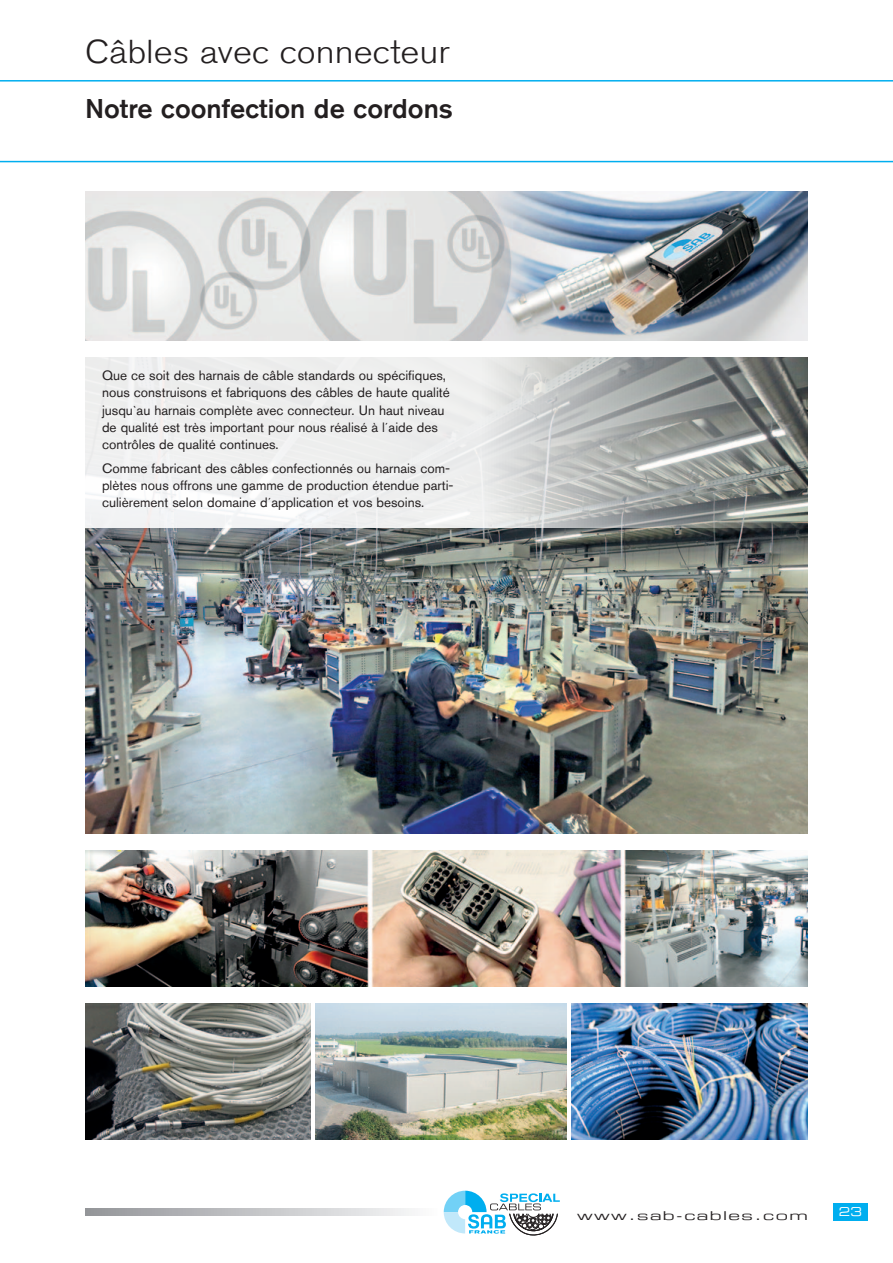
<style>
.page{position:relative;width:893px;height:1263px;background:#fff}
.page>*{position:absolute;margin:0;border:0;box-sizing:border-box;transform-origin:0 0}
.t1{font:300 33px "Akzidenz Grotesk Std";color:#231f20;scale:1.1 1}
.t2{font:500 27px "Akzidenz Grotesk Std";color:#231f20}
.t3{font:13.5px/17.2px "Akzidenz Grotesk Std";color:#231f20}
.t4{font:12px "Eurostile Extended Two";letter-spacing:.095em;color:#231f20;scale:1.25 1}
.t5{font:12px "Eurostile Extended Two";color:#fff}
</style>
<div class="page">
<div style="left:833px;top:1203px;width:34px;height:17px;background:#00aeef"></div>
<svg style="left:85px;top:1209px;width:327px;height:6px;background:#c2c3c6"></svg>
<hr style="left:0;top:161px;width:893px;height:1px;background:#00aeef">
<hr style="left:0;top:80px;width:893px;height:2px;background:#00aeef">
<img style="left:85px;top:527px;width:723px;height:307px">
<img style="left:85px;top:851px;width:723px;height:136px">
<img style="left:85px;top:1004px;width:225px;height:136px">
<img style="left:316px;top:1004px;width:251px;height:136px">
<img style="left:571px;top:1004px;width:237px;height:136px">
<img style="left:85px;top:191px;width:723px;height:149px">
<svg style="left:85px;top:357px;width:723px;height:170px"></svg>
<svg style="left:444px;top:1191px;width:116px;height:45px"></svg>
<p class="t1" style="left:85px;top:33px;width:333px">Câbles avec connecteur</p>
<p class="t2" style="left:85px;top:92px;width:369px">Notre coonfection de cordons</p>
<p class="t3" style="left:102px;top:367px;width:349px">Que ce soit des harnais de câble standards ou spécifiques, nous construisons et fabriquons des câbles de haute qualité jusqu`au harnais complète avec connecteur. Un haut niveau de qualité est très important pour nous réalisé à l´aide des contrôles de qualité continues.</p>
<p class="t3" style="left:102px;top:459px;width:353px">Comme fabricant des câbles confectionnés ou harnais com&shy;plètes nous offrons une gamme de production étendue parti&shy;culièrement selon domaine d´application et vos besoins.</p>
<p class="t4" style="left:577px;top:1207px;width:186px">www.sab-cables.com</p>
<p class="t5" style="left:839px;top:1204px;width:25px">23</p>
</div>
